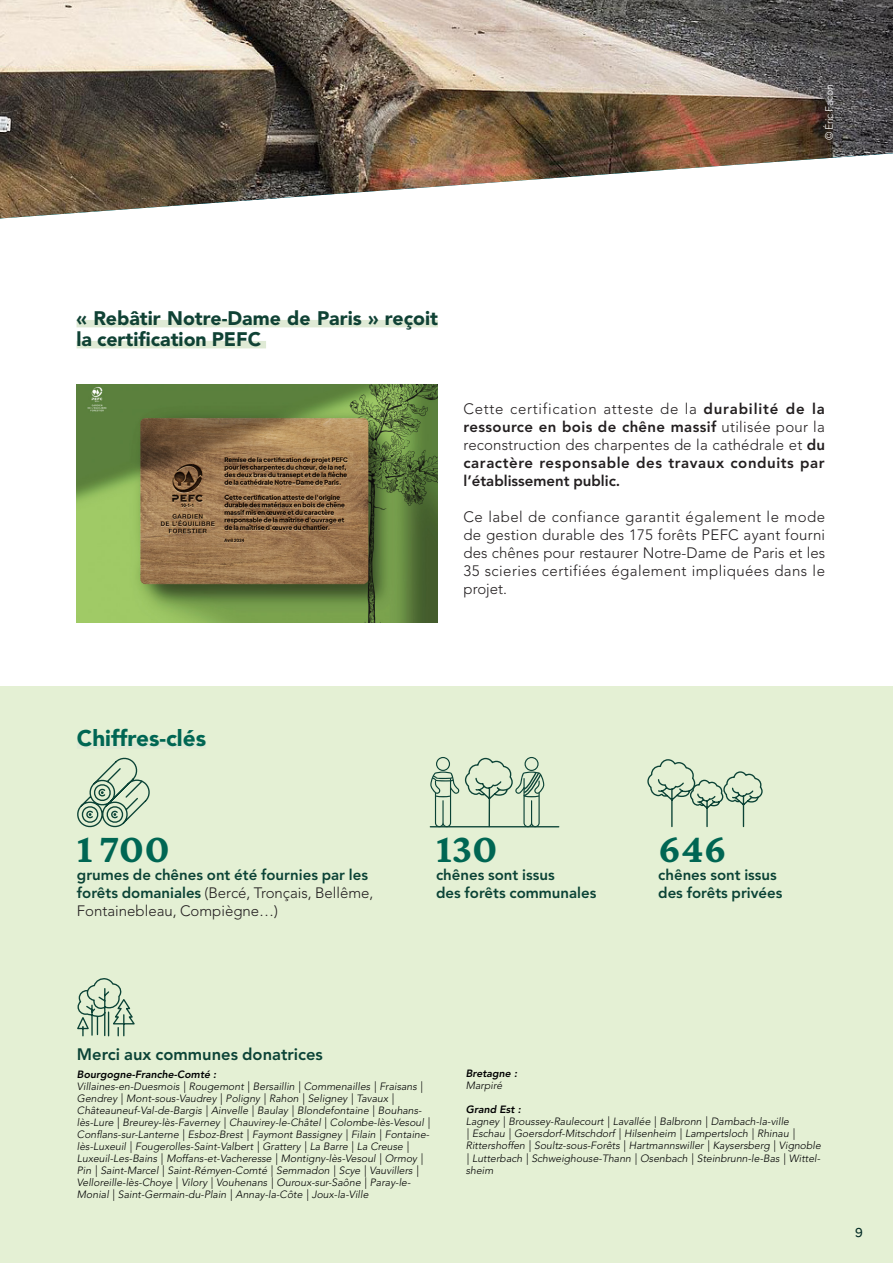
<style>
.page{position:relative;width:893px;height:1263px;background:#fff}
.page>*{position:absolute;margin:0;border:0;box-sizing:border-box;transform-origin:0 0}
.texte_de_labeur{font:700 42px "Crimson Pro";color:#006653}
.Sous-titre{font:900 22.5px "Avenir LT Std";color:#006653}
.Sous-titre-2{font:900 19.5px/21px "Avenir LT Std";color:#104235}
.texte_de_labeur-2{font:800 16.5px "Avenir LT Std";color:#0b4336}
.texte_de_labeur-3{font:800 15px/18px "Avenir LT Std";letter-spacing:.04em;color:#231f20;text-align:justify}
.texte_de_labeur-4{font:300 15px/18px "Avenir LT Std";letter-spacing:.03em;color:#231f20;text-align:justify}
.texte_de_labeur-5{font:800 15px/18px "Avenir LT Std";color:#0b4336}
.t1{font:12.75px "Marianne";color:#002923}
.Légendes{font:italic 300 10.5px/12px "Avenir LT Std";color:#000001}
.Légendes-2{font:italic 800 10.5px "Avenir LT Std";color:#000001}
.SUB-SUB-TITLE{font:300 10.5px "Avenir LT Std";letter-spacing:-.025em;color:#fff}
.s1{font-weight:300}
.s2{font-weight:300;color:#231f20}
</style>
<div class="page">
<img style="left:0;top:0;width:893px;height:218px">
<div style="left:0;top:687px;width:893px;height:576px;background:#e4f0d4"></div>
<svg style="left:77px;top:978px;width:58px;height:59px"></svg>
<div style="left:77px;top:741px;width:129px;height:8px;background:#dfead5"></div>
<div style="left:77px;top:320px;width:361px;height:7px;background:#dfead5"></div>
<div style="left:77px;top:341px;width:189px;height:7px;background:#dfead5"></div>
<img style="left:77px;top:385px;width:361px;height:238px">
<svg style="left:77px;top:757px;width:73px;height:71px"></svg>
<svg style="left:430px;top:757px;width:114px;height:71px"></svg>
<svg style="left:647px;top:759px;width:116px;height:69px"></svg>
<hr style="left:430px;top:826px;width:129px;height:1px;background:#0b4336">
<p class="SUB-SUB-TITLE" style="left:823px;top:140px;width:57px;rotate:-90deg">© Éric Facon</p>
<p class="Sous-titre-2" style="left:77px;top:308px;width:363px">« Rebâtir Notre-Dame de Paris » reçoit la certification PEFC</p>
<p class="texte_de_labeur-3" style="left:463px;top:400px;width:363px"><span class="s1">Cette certification atteste de la</span> durabilité de la ressource en bois de chêne massif <span class="s1">utilisée pour la reconstruction des charpentes de la cathédrale et</span> du caractère responsable des travaux conduits par l’établissement public.</p>
<p class="texte_de_labeur-4" style="left:463px;top:508px;width:363px">Ce label de confiance garantit également le mode de gestion durable des 175 forêts PEFC ayant fourni des chênes pour restaurer Notre-Dame de Paris et les 35 scieries certifiées également impliquées dans le projet.</p>
<p class="Sous-titre" style="left:77px;top:725px;width:131px">Chiffres-clés</p>
<p class="texte_de_labeur" style="left:77px;top:822px;width:94px">1 700</p>
<p class="texte_de_labeur-5" style="left:77px;top:866px;width:298px">grumes de chênes ont été fournies par les forêts domaniales <span class="s2">(Bercé, Tronçais, Bellême,<br>Fontainebleau, Compiègne…)</span></p>
<p class="texte_de_labeur" style="left:436px;top:822px;width:63px">130</p>
<p class="texte_de_labeur-5" style="left:436px;top:866px;width:162px">chênes sont issus<br>des forêts communales</p>
<p class="texte_de_labeur" style="left:658px;top:822px;width:70px">646</p>
<p class="texte_de_labeur-5" style="left:658px;top:866px;width:126px">chênes sont issus des forêts privées</p>
<p class="texte_de_labeur-2" style="left:77px;top:1044px;width:247px">Merci aux communes donatrices</p>
<p class="Légendes-2" style="left:77px;top:1068px;width:141px">Bourgogne-Franche-Comté :</p>
<p class="Légendes" style="left:77px;top:1080px;width:355px">Villaines-en-Duesmois | Rougemont | Bersaillin | Commenailles | Fraisans | Gendrey | Mont-sous-Vaudrey | Poligny | Rahon | Seligney | Tavaux | Châteauneuf-Val-de-Bargis | Ainvelle | Baulay | Blondefontaine | Bouhans&shy;lès-Lure | Breurey-lès-Faverney | Chauvirey-le-Châtel | Colombe-lès-Vesoul | Conflans-sur-Lanterne | Esboz-Brest | Faymont Bassigney | Filain | Fontaine&shy;lès-Luxeuil | Fougerolles-Saint-Valbert | Grattery | La Barre | La Creuse | Luxeuil-Les-Bains | Moffans-et-Vacheresse | Montigny-lès-Vesoul | Ormoy | Pin | Saint-Marcel | Saint-Rémyen-Comté | Semmadon | Scye | Vauvillers | Velloreille-lès-Choye | Vilory | Vouhenans | Ouroux-sur-Saône | Paray-le-Monial | Saint-Germain-du-Plain | Annay-la-Côte | Joux-la-Ville</p>
<p class="Légendes-2" style="left:466px;top:1067px;width:53px">Bretagne :</p>
<p class="Légendes" style="left:466px;top:1080px;width:38px">Marpiré</p>
<p class="Légendes-2" style="left:466px;top:1103px;width:57px">Grand Est :</p>
<p class="Légendes" style="left:466px;top:1116px;width:357px">Lagney | Broussey-Raulecourt | Lavallée | Balbronn | Dambach-la-ville<br>| Eschau | Goersdorf-Mitschdorf | Hilsenheim | Lampertsloch | Rhinau | Rittershoffen | Soultz-sous-Forêts | Hartmannswiller | Kaysersberg | Vignoble | Lutterbach | Schweighouse-Thann | Osenbach | Steinbrunn-le-Bas | Wittel&shy;sheim</p>
<p class="t1" style="left:855px;top:1225px;width:9px">9</p>
</div>
